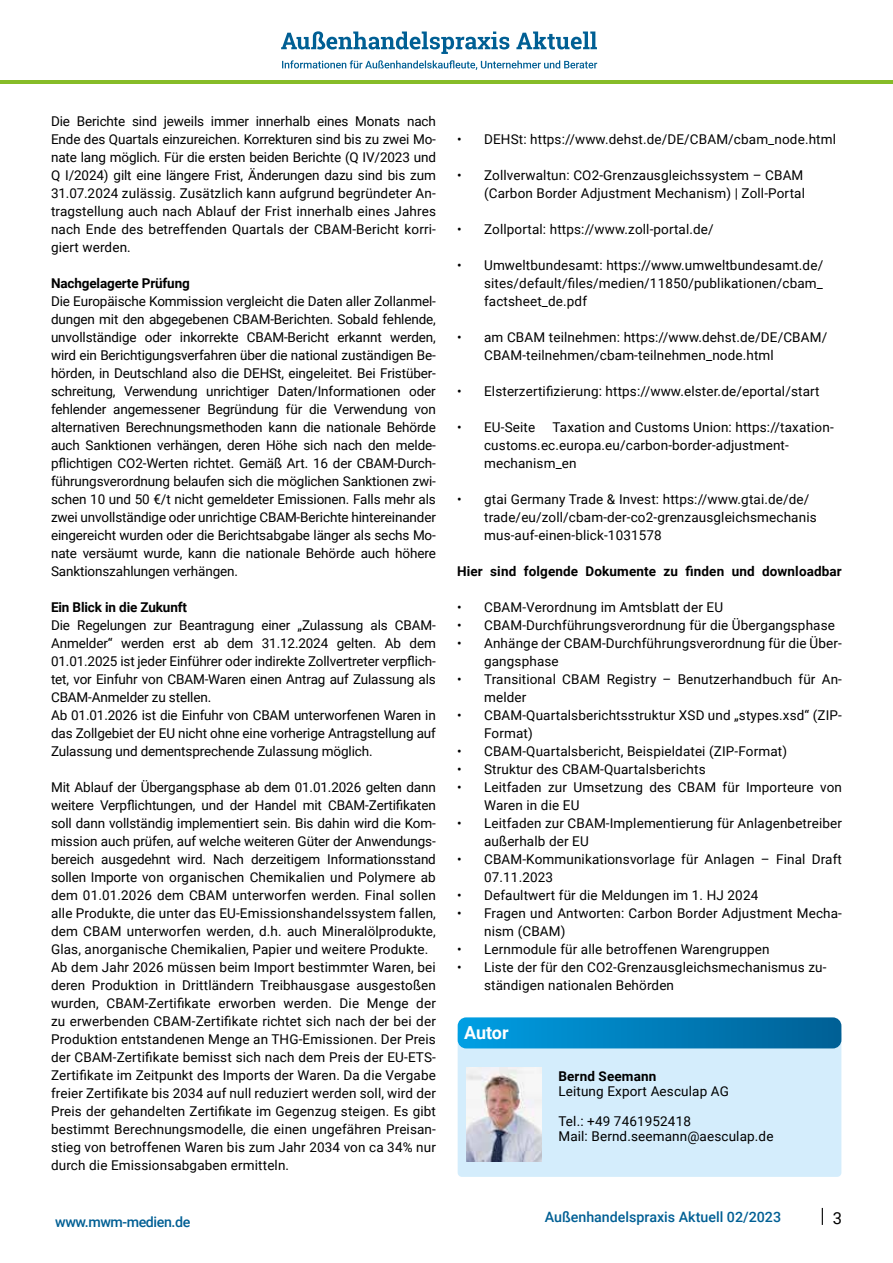
<style>
.page{position:relative;width:893px;height:1263px;background:#fff}
.page>*{position:absolute;margin:0;border:0;box-sizing:border-box;transform-origin:0 0}
.t1{font:700 18px "Roboto";letter-spacing:-.005em;color:#fff}
.t2{font:16.5px "Roboto";color:#000}
.t3{font:500 14.25px "Roboto";color:#005f94}
.t4{font:500 14.25px "Roboto";letter-spacing:-.03em;color:#005f94}
.t5{font:13.5px/18px "Roboto";letter-spacing:.01em;color:#000}
.t6{font:13.5px/18px "Roboto";letter-spacing:-.01em;color:#000}
.t7{font:700 13.5px "Roboto";letter-spacing:.01em;color:#000}
.t8{font:700 13.5px "Roboto";letter-spacing:-.01em;color:#000}
</style>
<div class="page">
<svg style="left:822px;top:1208px;width:1px;height:17px"></svg>
<svg style="left:516px;top:32px;width:81px;height:17px"></svg>
<svg style="left:281px;top:31px;width:228px;height:23px"></svg>
<svg style="left:282px;top:60px;width:315px;height:10px"></svg>
<hr style="left:0;top:81px;width:893px;height:3px;background:#86bc28">
<div style="left:458px;top:1030px;width:383px;height:147px;background:#d4edfc;border-radius:4px"></div>
<svg style="left:458px;top:1017px;width:383px;height:31px;background:#0481bc"></svg>
<img style="left:466px;top:1067px;width:76px;height:94px">
<p class="t5" style="left:51px;top:112px;width:386px;text-align:justify">Die Berichte sind jeweils immer innerhalb eines Monats nach Ende des Quartals einzureichen. Korrekturen sind bis zu zwei Mo&shy;nate lang möglich. Für die ersten beiden Berichte (Q IV/2023 und Q I/2024) gilt eine längere Frist, Änderungen dazu sind bis zum 31.07.2024 zulässig. Zusätzlich kann aufgrund begründeter An&shy;tragstellung auch nach Ablauf der Frist innerhalb eines Jahres nach Ende des betreffenden Quartals der CBAM-Bericht korri&shy;giert werden.</p>
<p class="t8" style="left:51px;top:274px;width:140px">Nachgelagerte Prüfung</p>
<p class="t5" style="left:51px;top:292px;width:386px;text-align:justify">Die Europäische Kommission vergleicht die Daten aller Zollanmel&shy;dungen mit den abgegebenen CBAM-Berichten. Sobald fehlende, unvollständige oder inkorrekte CBAM-Bericht erkannt werden, wird ein Berichtigungsverfahren über die national zuständigen Be&shy;hörden, in Deutschland also die DEHSt, eingeleitet. Bei Fristüber&shy;schreitung, Verwendung unrichtiger Daten/Informationen oder fehlender angemessener Begründung für die Verwendung von alternativen Berechnungsmethoden kann die nationale Behörde auch Sanktionen verhängen, deren Höhe sich nach den melde&shy;pflichtigen CO2-Werten richtet. Gemäß Art. 16 der CBAM-Durch&shy;führungsverordnung belaufen sich die möglichen Sanktionen zwi&shy;schen 10 und 50 €/t nicht gemeldeter Emissionen. Falls mehr als zwei unvollständige oder unrichtige CBAM-Berichte hintereinander eingereicht wurden oder die Berichtsabgabe länger als sechs Mo&shy;nate versäumt wurde, kann die nationale Behörde auch höhere Sanktionszahlungen verhängen.</p>
<p class="t8" style="left:51px;top:598px;width:138px">Ein Blick in die Zukunft</p>
<p class="t6" style="left:51px;top:616px;width:386px">Die Regelungen zur Beantragung einer „Zulassung als CBAM-Anmelder“ werden erst ab dem 31.12.2024 gelten. Ab dem 01.01.2025 ist jeder Einführer oder indirekte Zollvertreter verpflich&shy;tet, vor Einfuhr von CBAM-Waren einen Antrag auf Zulassung als CBAM-Anmelder zu stellen.<br>Ab 01.01.2026 ist die Einfuhr von CBAM unterworfenen Waren in das Zollgebiet der EU nicht ohne eine vorherige Antragstellung auf Zulassung und dementsprechende Zulassung möglich.</p>
<p class="t5" style="left:51px;top:778px;width:386px">Mit Ablauf der Übergangsphase ab dem 01.01.2026 gelten dann weitere Verpflichtungen, und der Handel mit CBAM-Zertifikaten soll dann vollständig implementiert sein. Bis dahin wird die Kom&shy;mission auch prüfen, auf welche weiteren Güter der Anwendungs&shy;bereich ausgedehnt wird. Nach derzeitigem Informationsstand sollen Importe von organischen Chemikalien und Polymere ab dem 01.01.2026 dem CBAM unterworfen werden. Final sollen alle Produkte, die unter das EU-Emissionshandelssystem fallen, dem CBAM unterworfen werden, d.h. auch Mineralölprodukte, Glas, anorganische Chemikalien, Papier und weitere Produkte.<br>Ab dem Jahr 2026 müssen beim Import bestimmter Waren, bei deren Produktion in Drittländern Treibhausgase ausgestoßen wurden, CBAM-Zertifikate erworben werden. Die Menge der zu erwerbenden CBAM-Zertifikate richtet sich nach der bei der Produktion entstandenen Menge an THG-Emissionen. Der Preis der CBAM-Zertifikate bemisst sich nach dem Preis der EU-ETS-Zertifikate im Zeitpunkt des Imports der Waren. Da die Vergabe freier Zertifikate bis 2034 auf null reduziert werden soll, wird der Preis der gehandelten Zertifikate im Gegenzug steigen. Es gibt bestimmt Berechnungsmodelle, die einen ungefähren Preisan&shy;stieg von betroffenen Waren bis zum Jahr 2034 von ca 34% nur durch die Emissionsabgaben ermitteln.</p>
<p class="t5" style="left:457px;top:129px;width:380px">• DEHSt: https://www.dehst.de/DE/CBAM/cbam_node.html</p>
<p class="t5" style="left:457px;top:165px;width:349px;text-align:right">• Zollverwaltun: CO2-Grenzausgleichssystem – CBAM (Carbon Border Adjustment Mechanism) | Zoll-Portal</p>
<p class="t5" style="left:457px;top:219px;width:258px">• Zollportal: https://www.zoll-portal.de/</p>
<p class="t5" style="left:484px;top:255px;width:341px;text-align:justify;text-indent:-27px">• Umweltbundesamt: https://www.umweltbundesamt.de/ sites/default/files/medien/11850/publikationen/cbam_ factsheet_de.pdf</p>
<p class="t5" style="left:484px;top:327px;width:345px;text-indent:-27px">• am CBAM teilnehmen: https://www.dehst.de/DE/CBAM/<br>CBAM-teilnehmen/cbam-teilnehmen_node.html</p>
<p class="t5" style="left:457px;top:381px;width:364px">• Elsterzertifizierung: https://www.elster.de/eportal/start</p>
<p class="t5" style="left:457px;top:417px;width:80px">• EU-Seite</p>
<p class="t5" style="left:484px;top:417px;width:351px;text-indent:68px">Taxation and Customs Union: https://taxation&shy;customs.ec.europa.eu/carbon-border-adjustment&shy;mechanism_en</p>
<p class="t5" style="left:484px;top:489px;width:334px;text-indent:-27px">• gtai Germany Trade &amp; Invest: https://www.gtai.de/de/ trade/eu/zoll/cbam-der-co2-grenzausgleichsmechanis mus-auf-einen-blick-1031578</p>
<p class="t7" style="left:457px;top:561px;width:386px">Hier sind folgende Dokumente zu finden und downloadbar</p>
<p class="t5" style="left:457px;top:597px;width:267px">• CBAM-Verordnung im Amtsblatt der EU</p>
<p class="t5" style="left:457px;top:615px;width:379px">• CBAM-Durchführungsverordnung für die Übergangsphase</p>
<p class="t5" style="left:484px;top:633px;width:359px;text-indent:-27px">• Anhänge der CBAM-Durchführungsverordnung für die Über&shy;gangsphase</p>
<p class="t5" style="left:484px;top:669px;width:359px;text-indent:-27px">• Transitional CBAM Registry – Benutzerhandbuch für An&shy;melder</p>
<p class="t5" style="left:484px;top:705px;width:359px;text-indent:-27px">• CBAM-Quartalsberichtsstruktur XSD und „stypes.xsd“ (ZIP-<br>Format)</p>
<p class="t5" style="left:457px;top:741px;width:332px">• CBAM-Quartalsbericht, Beispieldatei (ZIP-Format)</p>
<p class="t5" style="left:457px;top:759px;width:250px">• Struktur des CBAM-Quartalsberichts</p>
<p class="t5" style="left:484px;top:777px;width:359px;text-indent:-27px">• Leitfaden zur Umsetzung des CBAM für Importeure von<br>Waren in die EU</p>
<p class="t5" style="left:484px;top:813px;width:359px;text-indent:-27px">• Leitfaden zur CBAM-Implementierung für Anlagenbetreiber außerhalb der EU</p>
<p class="t5" style="left:484px;top:849px;width:359px;text-indent:-27px">• CBAM-Kommunikationsvorlage für Anlagen – Final Draft<br>07.11.2023</p>
<p class="t5" style="left:457px;top:885px;width:303px">• Defaultwert für die Meldungen im 1. HJ 2024</p>
<p class="t5" style="left:484px;top:903px;width:359px;text-indent:-27px">• Fragen und Antworten: Carbon Border Adjustment Mecha&shy;nism (CBAM)</p>
<p class="t5" style="left:457px;top:939px;width:314px">• Lernmodule für alle betroffenen Warengruppen</p>
<p class="t5" style="left:484px;top:957px;width:344px;text-indent:-27px">• Liste der für den CO2-Grenzausgleichsmechanismus zu&shy;ständigen nationalen Behörden</p>
<h1 class="t1" style="left:464px;top:1020px;width:46px">Autor</h1>
<p class="t7" style="left:558px;top:1066px;width:99px">Bernd Seemann</p>
<p class="t5" style="left:558px;top:1081px;width:172px">Leitung Export Aesculap AG</p>
<p class="t5" style="left:558px;top:1113px;width:217px;line-height:15px">Tel.: +49 7461952418<br>Mail: Bernd.seemann@aesculap.de</p>
<p class="t4" style="left:55px;top:1212px;width:137px">www.mwm-medien.de</p>
<p class="t3" style="left:545px;top:1207px;width:238px">Außenhandelspraxis Aktuell 02/2023</p>
<p class="t2" style="left:833px;top:1207px;width:11px">3</p>
</div>
